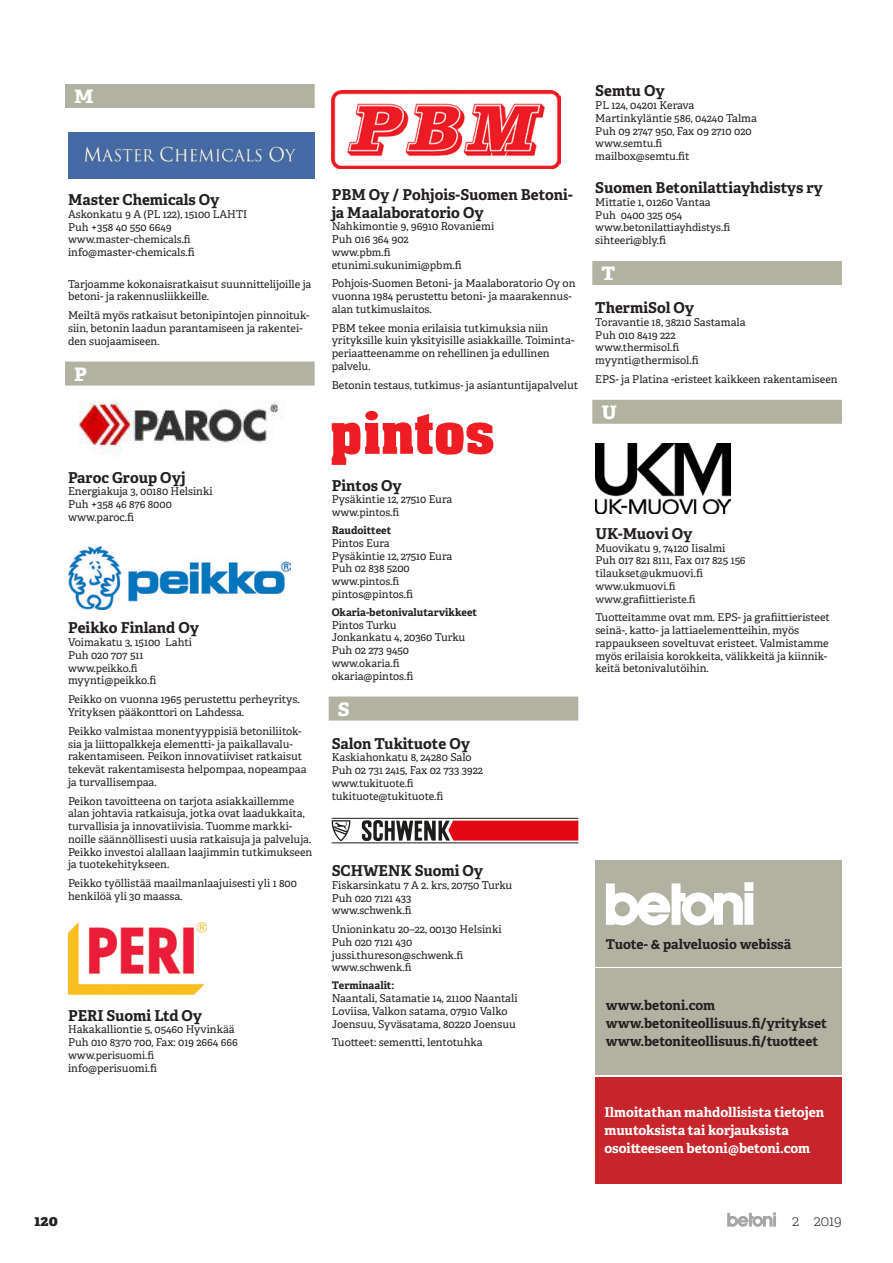
<style>
.page{position:relative;width:893px;height:1263px;background:#fff}
.page>*{position:absolute;margin:0;border:0;box-sizing:border-box;transform-origin:0 0}
.t1{font:700 24px "Adelle";color:#fff}
.t2{font:700 15px/18px "Adelle";color:#231f20}
.t3{font:100 15px "Adelle";color:#231f20}
.t4{font:800 15px "Adelle";color:#231f20}
.t5{font:700 13.5px/18px "Adelle";letter-spacing:-.005em;color:#231f20}
.t6{font:700 13.5px/18px "Adelle";letter-spacing:-.005em;color:#fff}
.t7{font:10.8px/12.8px "Adelle";color:#231f20}
.t8{font:10.5px/18px "Adelle";color:#231f20}
.t9{font:700 10.5px "Adelle";color:#231f20}
.s1{font-weight:700}
.s2{font-size:10.5px}
</style>
<div class="page">
<svg style="left:727px;top:1212px;width:49px;height:15px"></svg>
<div style="left:65px;top:84px;width:250px;height:24px;background:#b2b2a2"></div>
<div style="left:65px;top:362px;width:250px;height:24px;background:#b2b2a2"></div>
<img style="left:68px;top:133px;width:247px;height:45px">
<img style="left:78px;top:399px;width:205px;height:54px">
<img style="left:68px;top:546px;width:222px;height:64px">
<img style="left:68px;top:923px;width:138px;height:71px">
<div style="left:595px;top:860px;width:247px;height:107px;background:#b2b2a2"></div>
<div style="left:595px;top:969px;width:247px;height:106px;background:#b2b2a2"></div>
<div style="left:595px;top:1077px;width:247px;height:106px;background:#c8242b"></div>
<svg style="left:606px;top:882px;width:147px;height:43px"></svg>
<div style="left:329px;top:696px;width:249px;height:24px;background:#b2b2a2"></div>
<img style="left:332px;top:90px;width:228px;height:79px">
<svg style="left:332px;top:414px;width:162px;height:51px"></svg>
<div style="left:365px;top:411px;width:13px;height:9px;background:#ee1d23;border-radius:50%"></div>
<hr style="left:332px;top:842px;width:246px;height:1px;background:#1d1d1b">
<hr style="left:332px;top:818px;width:246px;height:1px;background:#1d1d1b">
<svg style="left:332px;top:820px;width:18px;height:21px"></svg>
<svg style="left:361px;top:820px;width:217px;height:21px;background:#ba3f45"></svg>
<div style="left:592px;top:261px;width:250px;height:24px;background:#b2b2a2"></div>
<div style="left:592px;top:400px;width:250px;height:24px;background:#b2b2a2"></div>
<img style="left:595px;top:444px;width:135px;height:69px">
<p class="t1" style="left:74px;top:79px;width:21px">m</p>
<p class="t2" style="left:68px;top:191px;width:153px">Master Chemicals Oy</p>
<p class="t7" style="left:68px;top:208px;width:181px">Askonkatu 9 A (PL 122), 15100 LAHTI<br>Puh +358 40 550 6649</p>
<p class="t8" style="left:68px;top:231px;width:124px">www.master-chemicals.fi</p>
<p class="t7" style="left:68px;top:246px;width:128px">info@master-chemicals.fi</p>
<p class="t7" style="left:68px;top:278px;width:245px">Tarjoamme kokonaisratkaisut suunnittelijoille ja betoni- ja rakennusliikkeille.</p>
<p class="t7" style="left:68px;top:309px;width:243px">Meiltä myös ratkaisut betonipintojen pinnoituk&shy;siin, betonin laadun parantamiseen ja rakentei&shy;den suojaamiseen.</p>
<p class="t1" style="left:74px;top:357px;width:14px">p</p>
<p class="t2" style="left:332px;top:185px;width:242px">PBM Oy / Pohjois-Suomen Betoni&shy;ja Maalaboratorio Oy</p>
<p class="t7" style="left:332px;top:220px;width:164px">Nahkimontie 9, 96910 Rovaniemi<br>Puh 016 364 902</p>
<p class="t8" style="left:332px;top:243px;width:60px">www.pbm.fi</p>
<p class="t7" style="left:332px;top:256px;width:245px;line-height:18.8px">etunimi.sukunimi@pbm.fi<br>Pohjois-Suomen Betoni- ja Maalaboratorio Oy on</p>
<p class="t7" style="left:332px;top:290px;width:242px">vuonna 1984 perustettu betoni- ja maarakennus&shy;alan tutkimuslaitos.</p>
<p class="t7" style="left:332px;top:322px;width:244px">PBM tekee monia erilaisia tutkimuksia niin yrityksille kuin yksityisille asiakkaille. Toiminta&shy;periaatteenamme on rehellinen ja edullinen palvelu.</p>
<p class="t7" style="left:332px;top:379px;width:248px">Betonin testaus, tutkimus- ja asiantuntijapalvelut</p>
<p class="t2" style="left:595px;top:82px;width:71px">Semtu Oy</p>
<p class="t7" style="left:595px;top:99px;width:163px">PL 124, 04201 Kerava<br>Martinkyläntie 586, 04240 Talma<br>Puh 09 2747 950, Fax 09 2710 020</p>
<p class="t8" style="left:595px;top:135px;width:69px">www.semtu.fi</p>
<p class="t7" style="left:595px;top:150px;width:96px">mailbox@semtu.fit</p>
<p class="t2" style="left:595px;top:179px;width:229px">Suomen Betonilattiayhdistys ry</p>
<p class="t7" style="left:595px;top:196px;width:117px">Mittatie 1, 01260 Vantaa<br>Puh 0400 325 054</p>
<p class="t8" style="left:595px;top:219px;width:136px">www.betonilattiayhdistys.fi</p>
<p class="t7" style="left:595px;top:234px;width:72px">sihteeri@bly.fi</p>
<p class="t1" style="left:601px;top:256px;width:15px">T</p>
<p class="t2" style="left:595px;top:299px;width:100px">ThermiSol Oy</p>
<p class="t7" style="left:595px;top:316px;width:152px">Toravantie 18, 38210 Sastamala<br>Puh 010 8419 222</p>
<p class="t8" style="left:595px;top:339px;width:85px">www.thermisol.fi</p>
<p class="t7" style="left:595px;top:351px;width:244px;line-height:18.8px">myynti@thermisol.fi<br>EPS- ja Platina -eristeet kaikkeen rakentamiseen</p>
<p class="t1" style="left:601px;top:395px;width:17px">u</p>
<p class="t2" style="left:68px;top:468px;width:119px">Paroc Group Oyj</p>
<p class="t7" style="left:68px;top:485px;width:146px">Energiakuja 3, 00180 Helsinki<br>Puh +358 46 876 8000 www.paroc.fi</p>
<p class="t2" style="left:68px;top:619px;width:133px">Peikko Finland Oy</p>
<p class="t7" style="left:68px;top:636px;width:126px">Voimakatu 3, 15100 Lahti<br>Puh 020 707 511</p>
<p class="t8" style="left:68px;top:659px;width:71px">www.peikko.fi</p>
<p class="t7" style="left:68px;top:671px;width:233px;line-height:18.8px">myynti@peikko.fi<br>Peikko on vuonna 1965 perustettu perheyritys.</p>
<p class="t7" style="left:68px;top:703px;width:235px;line-height:18.8px">Yrityksen pääkonttori on Lahdessa.<br>Peikko valmistaa monentyyppisiä betoniliitok-</p>
<p class="t7" style="left:68px;top:737px;width:240px">sia ja liittopalkkeja elementti- ja paikallavalu&shy;rakentamiseen. Peikon innovatiiviset ratkaisut tekevät rakentamisesta helpompaa, nopeampaa ja turvallisempaa.</p>
<p class="t7" style="left:68px;top:794px;width:246px">Peikon tavoitteena on tarjota asiakkaillemme alan johtavia ratkaisuja, jotka ovat laadukkaita, turvallisia ja innovatiivisia. Tuomme markki&shy;noille säännöllisesti uusia ratkaisuja ja palveluja.<br>Peikko investoi alallaan laajimmin tutkimukseen ja tuotekehitykseen.</p>
<p class="t7" style="left:68px;top:877px;width:230px">Peikko työllistää maailmanlaajuisesti yli 1 800 henkilöä yli 30 maassa.</p>
<p class="t2" style="left:68px;top:1006px;width:136px">PERI Suomi Ltd Oy</p>
<p class="t7" style="left:68px;top:1023px;width:171px">Hakakalliontie 5, 05460 Hyvinkää<br>Puh 010 8370 700, Fax: 019 2664 666</p>
<p class="t8" style="left:68px;top:1046px;width:88px">www.perisuomi.fi</p>
<p class="t7" style="left:68px;top:1061px;width:91px">info@perisuomi.fi</p>
<p class="t2" style="left:332px;top:476px;width:72px">Pintos Oy</p>
<p class="t7" style="left:332px;top:493px;width:122px">Pysäkintie 12, 27510 Eura</p>
<p class="t8" style="left:332px;top:504px;width:69px">www.pintos.fi<br><span class="s1">Raudoitteet</span></p>
<p class="t7" style="left:332px;top:537px;width:122px">Pintos Eura<br>Pysäkintie 12, 27510 Eura<br>Puh 02 838 5200</p>
<p class="t8" style="left:332px;top:573px;width:69px">www.pintos.fi</p>
<p class="t7" style="left:332px;top:588px;width:83px">pintos@pintos.fi</p>
<p class="t9" style="left:332px;top:605px;width:147px">Okaria-betonivalutarvikkeet</p>
<p class="t7" style="left:332px;top:619px;width:135px">Pintos Turku<br>Jonkankatu 4, 20360 Turku<br>Puh 02 273 9450</p>
<p class="t8" style="left:332px;top:654px;width:69px">www.okaria.fi</p>
<p class="t7" style="left:332px;top:670px;width:83px">okaria@pintos.fi</p>
<p class="t1" style="left:338px;top:692px;width:13px">s</p>
<p class="t2" style="left:332px;top:734px;width:140px">Salon Tukituote Oy</p>
<p class="t7" style="left:332px;top:751px;width:153px">Kaskiahonkatu 8, 24280 Salo<br>Puh 02 731 2415, Fax 02 733 3922</p>
<p class="t8" style="left:332px;top:774px;width:83px">www.tukituote.fi</p>
<p class="t7" style="left:332px;top:790px;width:113px">tukituote@tukituote.fi</p>
<p class="t2" style="left:332px;top:862px;width:153px">SCHWENK Suomi Oy</p>
<p class="t7" style="left:332px;top:879px;width:182px">Fiskarsinkatu 7 A 2. krs, 20750 Turku<br>Puh 020 7121 433</p>
<p class="t8" style="left:332px;top:902px;width:81px">www.schwenk.fi</p>
<p class="t7" style="left:332px;top:923px;width:171px">Unioninkatu 20–22, 00130 Helsinki<br>Puh 020 7121 430 jussi.thureson@<span class="s2">schwenk.fi</span></p>
<p class="t8" style="left:332px;top:959px;width:81px">www.schwenk.fi<br><span class="s1">Terminaalit:</span></p>
<p class="t7" style="left:332px;top:992px;width:187px">Naantali, Satamatie 14, 21100 Naantali<br>Loviisa, Valkon satama, 07910 Valko<br>Joensuu, Syväsatama, 80220 Joensuu</p>
<p class="t7" style="left:332px;top:1036px;width:152px">Tuotteet: sementti, lentotuhka</p>
<p class="t2" style="left:595px;top:525px;width:99px">UK-Muovi Oy</p>
<p class="t7" style="left:595px;top:542px;width:152px">Muovikatu 9, 74120 Iisalmi<br>Puh 017 821 8111, Fax 017 825 156 tilaukset@ukmuovi.fi</p>
<p class="t8" style="left:595px;top:580px;width:102px;line-height:12.8px">www.ukmuovi.fi www.grafiittieriste.fi</p>
<p class="t7" style="left:595px;top:611px;width:236px">Tuotteitamme ovat mm. EPS- ja grafiittieristeet seinä-, katto- ja lattiaelementteihin, myös rappaukseen soveltuvat eristeet. Valmistamme myös erilaisia korokkeita, välikkeitä ja kiinnik&shy;keitä betonivalutöihin.</p>
<p class="t5" style="left:606px;top:935px;width:187px">Tuote- &amp; palveluosio webissä</p>
<p class="t5" style="left:606px;top:996px;width:223px">www.betoni.com www.betoniteollisuus.fi/yritykset www.betoniteollisuus.fi/tuotteet</p>
<p class="t6" style="left:604px;top:1103px;width:221px">Ilmoitathan mahdollisista tietojen muutoksista tai korjauksista osoitteeseen betoni@betoni.com</p>
<h2 class="t4" style="left:34px;top:1211px;width:25px">120</h2>
<h2 class="t3" style="left:792px;top:1211px;width:51px">2 2019</h2>
</div>
